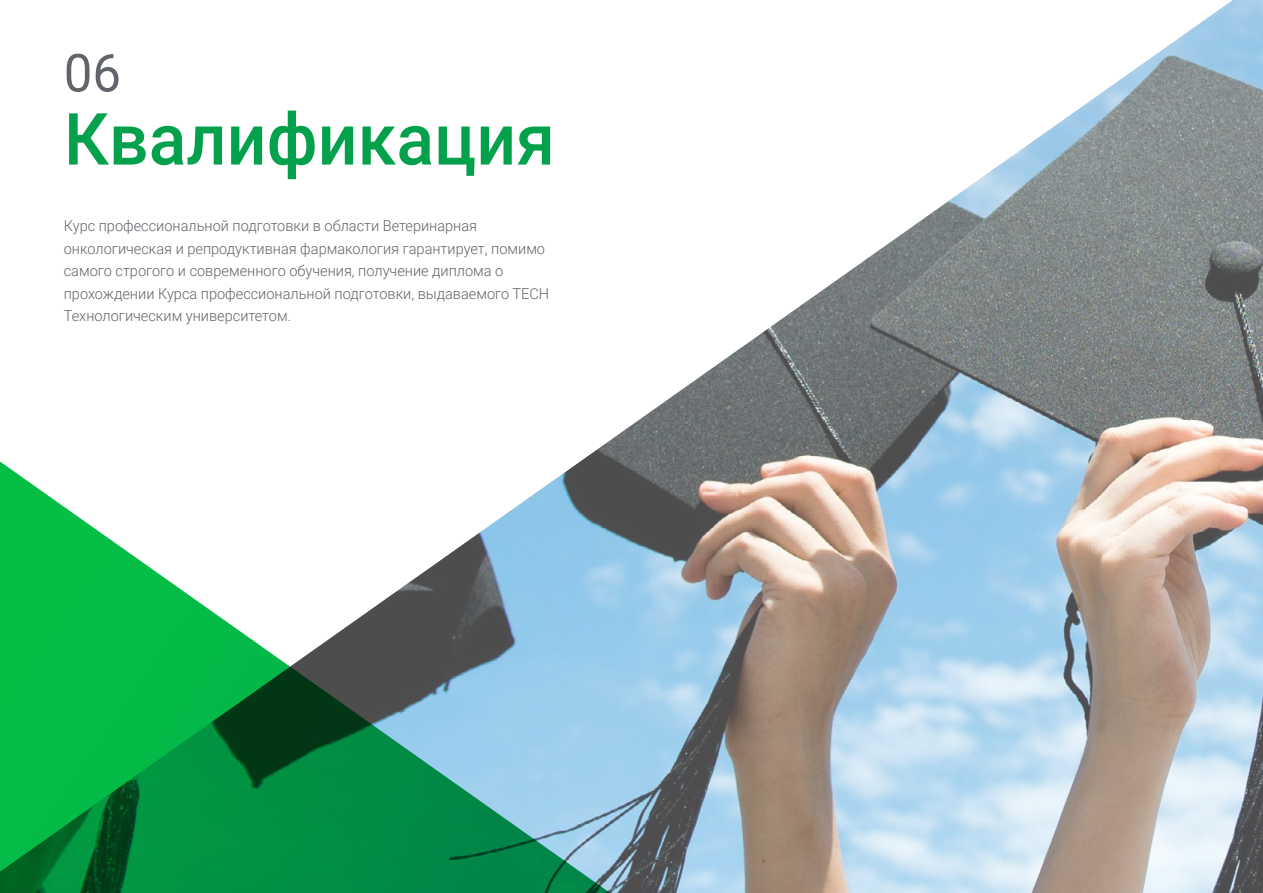
<style>
.page{position:relative;width:1263px;height:893px;background:#fff}
.page>*{position:absolute;margin:0;border:0;box-sizing:border-box;transform-origin:0 0}
.t1{font:500 72px "Roboto";color:#04a14d}
.t2{font:52.5px "Roboto";color:#61646a}
.t3{font:300 15px/22.5px "Roboto";color:#61646a}
</style>
<div class="page">
<img style="left:602px;top:0;width:661px;height:893px">
<svg style="left:0;top:446px;width:640px;height:447px"></svg>
<h2 class="t2" style="left:64px;top:36px;width:59px">06</h2>
<h1 class="t1" style="left:64px;top:89px;width:493px">Квалификация</h1>
<p class="t3" style="left:64px;top:214px;width:487px">Курс профессиональной подготовки в области Ветеринарная онкологическая и репродуктивная фармакология гарантирует, помимо самого строгого и современного обучения, получение диплома о прохождении Курса профессиональной подготовки, выдаваемого TECH Технологическим университетом.</p>
</div>
